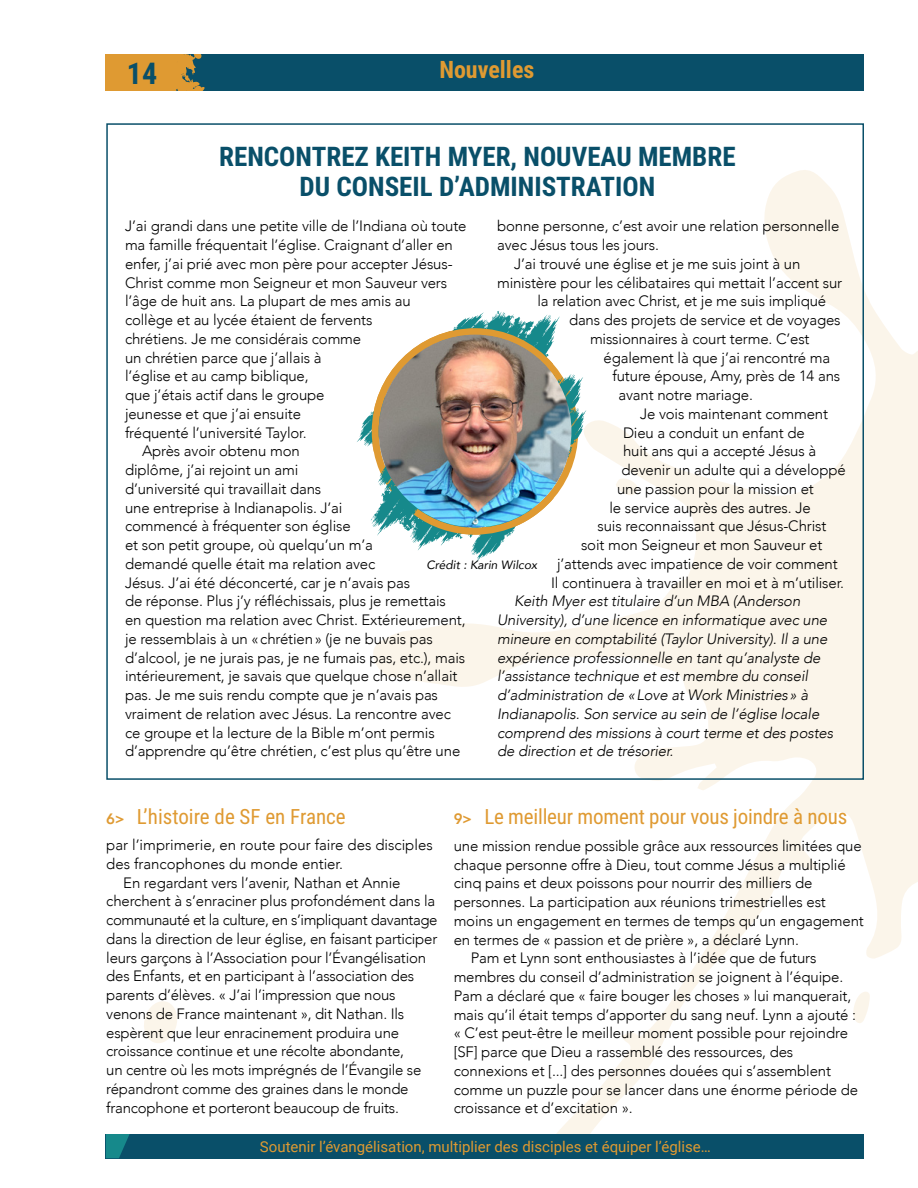
<style>
.page{position:relative;width:918px;height:1188px;background:#fff}
.page>*{position:absolute;margin:0;border:0;box-sizing:border-box;transform-origin:0 0}
.t1{font:700 30px "Roboto Condensed";color:#094f69}
.t2{font:700 27px/30px "Roboto Condensed";color:#094f69;text-align:center}
.t3{font:700 24px "Roboto Condensed";color:#df9a32}
.t4{font:21px "Roboto Condensed";letter-spacing:-.01em;color:#df9a32}
.t5{font:300 15px "Avenir";letter-spacing:-.01em;color:#000}
.t6{font:italic 300 15px/18.8px "Avenir";letter-spacing:-.01em;color:#000}
.t7{font:15px "Roboto";color:#df9a32}
.t8{font:300 15px "Avenir";letter-spacing:-.03em;color:#000}
.t9{font:italic 12px "Avenir";color:#000}
.s1{font-family:"Avenir";font-weight:800;font-size:15px}
</style>
<div class="page">
<div style="left:106px;top:54px;width:758px;height:37px;background:#094f69"></div>
<svg style="left:106px;top:54px;width:99px;height:37px;background:#c69138"></svg>
<div style="left:106px;top:1134px;width:758px;height:24px;background:#094f69"></div>
<svg style="left:106px;top:1134px;width:24px;height:24px"></svg>
<svg style="left:373px;top:170px;width:545px;height:964px"></svg>
<svg style="left:144px;top:1001px;width:33px;height:42px"></svg>
<svg style="left:852px;top:990px;width:18px;height:35px"></svg>
<svg style="left:616px;top:476px;width:22px;height:21px"></svg>
<svg style="left:357px;top:311px;width:229px;height:251px"></svg>
<svg style="left:372px;top:328px;width:206px;height:207px"></svg>
<img style="left:379px;top:335px;width:192px;height:192px;border-radius:96px">
<h1 class="t1" style="left:127px;top:52px;width:32px">14</h1>
<h3 class="t3" style="left:439px;top:52px;width:97px">Nouvelles</h3>
<h2 class="t2" style="left:219px;top:140px;width:518px">RENCONTREZ KEITH MYER, NOUVEAU MEMBRE<br>DU CONSEIL D’ADMINISTRATION</h2>
<p class="t5" style="left:125px;top:217px;width:343px">J’ai grandi dans une petite ville de l’Indiana où toute</p>
<p class="t5" style="left:125px;top:236px;width:329px">ma famille fréquentait l’église. Craignant d’aller en</p>
<p class="t5" style="left:125px;top:255px;width:329px">enfer, j’ai prié avec mon père pour accepter Jésus-</p>
<p class="t5" style="left:125px;top:273px;width:324px">Christ comme mon Seigneur et mon Sauveur vers</p>
<p class="t5" style="left:125px;top:292px;width:287px">l’âge de huit ans. La plupart de mes amis au</p>
<p class="t5" style="left:125px;top:311px;width:249px">collège et au lycée étaient de fervents</p>
<p class="t5" style="left:125px;top:330px;width:238px">chrétiens. Je me considérais comme</p>
<p class="t5" style="left:125px;top:348px;width:198px">un chrétien parce que j’allais à</p>
<p class="t5" style="left:125px;top:367px;width:185px">l’église et au camp biblique,</p>
<p class="t5" style="left:125px;top:386px;width:201px">que j’étais actif dans le groupe</p>
<p class="t5" style="left:125px;top:405px;width:178px">jeunesse et que j’ai ensuite</p>
<p class="t5" style="left:125px;top:423px;width:183px">fréquenté l’université Taylor.</p>
<p class="t5" style="left:142px;top:442px;width:159px">Après avoir obtenu mon</p>
<p class="t5" style="left:125px;top:461px;width:175px">diplôme, j’ai rejoint un ami</p>
<p class="t5" style="left:125px;top:480px;width:198px">d’université qui travaillait dans</p>
<p class="t5" style="left:125px;top:498px;width:219px">une entreprise à Indianapolis. J’ai</p>
<p class="t5" style="left:125px;top:517px;width:227px">commencé à fréquenter son église</p>
<p class="t5" style="left:125px;top:536px;width:249px">et son petit groupe, où quelqu’un m’a</p>
<p class="t5" style="left:125px;top:555px;width:252px">demandé quelle était ma relation avec</p>
<p class="t5" style="left:125px;top:573px;width:287px">Jésus. J’ai été déconcerté, car je n’avais pas</p>
<p class="t5" style="left:125px;top:592px;width:322px">de réponse. Plus j’y réfléchissais, plus je remettais</p>
<p class="t5" style="left:125px;top:611px;width:342px">en question ma relation avec Christ. Extérieurement,</p>
<p class="t5" style="left:125px;top:630px;width:309px">je ressemblais à un «chrétien» (je ne buvais pas</p>
<p class="t5" style="left:125px;top:648px;width:342px">d’alcool, je ne jurais pas, je ne fumais pas, etc.), mais</p>
<p class="t5" style="left:125px;top:667px;width:334px">intérieurement, je savais que quelque chose n’allait</p>
<p class="t5" style="left:125px;top:686px;width:315px">pas. Je me suis rendu compte que je n’avais pas</p>
<p class="t5" style="left:125px;top:705px;width:327px">vraiment de relation avec Jésus. La rencontre avec</p>
<p class="t5" style="left:125px;top:723px;width:311px">ce groupe et la lecture de la Bible m’ont permis</p>
<p class="t5" style="left:125px;top:742px;width:337px">d’apprendre qu’être chrétien, c’est plus qu’être une</p>
<p class="t5" style="left:497px;top:217px;width:344px">bonne personne, c’est avoir une relation personnelle</p>
<p class="t5" style="left:497px;top:236px;width:163px">avec Jésus tous les jours.</p>
<p class="t5" style="left:514px;top:255px;width:288px">J’ai trouvé une église et je me suis joint à un</p>
<p class="t5" style="left:497px;top:273px;width:347px">ministère pour les célibataires qui mettait l’accent sur</p>
<p class="t5" style="left:538px;top:292px;width:290px">la relation avec Christ, et je me suis impliqué</p>
<p class="t5" style="left:569px;top:311px;width:273px">dans des projets de service et de voyages</p>
<p class="t5" style="left:590px;top:330px;width:221px">missionnaires à court terme. C’est</p>
<p class="t5" style="left:604px;top:348px;width:228px">également là que j’ai rencontré ma</p>
<p class="t5" style="left:613px;top:367px;width:229px">future épouse, Amy, près de 14 ans</p>
<p class="t5" style="left:619px;top:386px;width:136px">avant notre mariage.</p>
<p class="t5" style="left:640px;top:405px;width:190px">Je vois maintenant comment</p>
<p class="t5" style="left:623px;top:423px;width:183px">Dieu a conduit un enfant de</p>
<p class="t5" style="left:623px;top:442px;width:195px">huit ans qui a accepté Jésus à</p>
<p class="t5" style="left:622px;top:461px;width:226px">devenir un adulte qui a développé</p>
<p class="t5" style="left:617px;top:480px;width:198px">une passion pour la mission et</p>
<p class="t5" style="left:610px;top:498px;width:203px">le service auprès des autres. Je</p>
<p class="t5" style="left:598px;top:517px;width:230px">suis reconnaissant que Jésus-Christ</p>
<p class="t5" style="left:581px;top:536px;width:243px">soit mon Seigneur et mon Sauveur et</p>
<p class="t5" style="left:557px;top:555px;width:282px">j’attends avec impatience de voir comment</p>
<p class="t5" style="left:551px;top:573px;width:294px">Il continuera à travailler en moi et à m’utiliser.</p>
<p class="t6" style="left:497px;top:592px;width:338px;text-indent:17px">Keith Myer est titulaire d’un MBA (Anderson University), d’une licence en informatique avec une mineure en comptabilité (Taylor University). Il a une expérience professionnelle en tant qu’analyste de l’assistance technique et est membre du conseil d’administration de «Love at Work Ministries» à Indianapolis. Son service au sein de l’église locale comprend des missions à court terme et des postes de direction et de trésorier.</p>
<p class="t9" style="left:426px;top:557px;width:112px">Crédit : Karin Wilcox</p>
<h3 class="t4" style="left:106px;top:802px;width:241px"><span class="s1">6&gt;</span> L’histoire de SF en France</h3>
<p class="t5" style="left:106px;top:836px;width:328px">par l’imprimerie, en route pour faire des disciples</p>
<p class="t5" style="left:106px;top:855px;width:238px">des francophones du monde entier.</p>
<p class="t5" style="left:123px;top:874px;width:279px">En regardant vers l’avenir, Nathan et Annie</p>
<p class="t5" style="left:106px;top:892px;width:331px">cherchent à s’enraciner plus profondément dans la</p>
<p class="t8" style="left:106px;top:911px;width:333px">communauté et la culture, en s’impliquant davantage</p>
<p class="t5" style="left:106px;top:930px;width:333px">dans la direction de leur église, en faisant participer</p>
<p class="t5" style="left:106px;top:949px;width:321px">leurs garçons à l’Association pour l’Évangélisation</p>
<p class="t5" style="left:106px;top:967px;width:310px">des Enfants, et en participant à l’association des</p>
<p class="t5" style="left:106px;top:986px;width:291px">parents d’élèves. « J’ai l’impression que nous</p>
<p class="t5" style="left:106px;top:1005px;width:299px">venons de France maintenant », dit Nathan. Ils</p>
<p class="t5" style="left:106px;top:1024px;width:294px">espèrent que leur enracinement produira une</p>
<p class="t5" style="left:106px;top:1042px;width:299px">croissance continue et une récolte abondante,</p>
<p class="t5" style="left:106px;top:1061px;width:317px">un centre où les mots imprégnés de l’Évangile se</p>
<p class="t5" style="left:106px;top:1080px;width:304px">répandront comme des graines dans le monde</p>
<p class="t5" style="left:106px;top:1099px;width:294px">francophone et porteront beaucoup de fruits.</p>
<h3 class="t4" style="left:454px;top:802px;width:395px"><span class="s1">9&gt;</span> Le meilleur moment pour vous joindre à nous</h3>
<p class="t5" style="left:454px;top:837px;width:410px">une mission rendue possible grâce aux ressources limitées que</p>
<p class="t5" style="left:454px;top:856px;width:394px">chaque personne offre à Dieu, tout comme Jésus a multiplié</p>
<p class="t5" style="left:454px;top:874px;width:360px">cinq pains et deux poissons pour nourrir des milliers de</p>
<p class="t5" style="left:454px;top:893px;width:374px">personnes. La participation aux réunions trimestrielles est</p>
<p class="t5" style="left:454px;top:912px;width:412px">moins un engagement en termes de temps qu’un engagement</p>
<p class="t5" style="left:454px;top:931px;width:347px">en termes de « passion et de prière », a déclaré Lynn.</p>
<p class="t5" style="left:471px;top:949px;width:347px">Pam et Lynn sont enthousiastes à l’idée que de futurs</p>
<p class="t5" style="left:454px;top:968px;width:391px">membres du conseil d’administration se joignent à l’équipe.</p>
<p class="t5" style="left:454px;top:987px;width:399px">Pam a déclaré que « faire bouger les choses » lui manquerait,</p>
<p class="t5" style="left:454px;top:1006px;width:404px">mais qu’il était temps d’apporter du sang neuf. Lynn a ajouté :</p>
<p class="t5" style="left:454px;top:1024px;width:396px">« C’est peut-être le meilleur moment possible pour rejoindre</p>
<p class="t5" style="left:454px;top:1043px;width:341px">[SF] parce que Dieu a rassemblé des ressources, des</p>
<p class="t5" style="left:454px;top:1062px;width:379px">connexions et [...] des personnes douées qui s’assemblent</p>
<p class="t5" style="left:454px;top:1081px;width:406px">comme un puzzle pour se lancer dans une énorme période de</p>
<p class="t5" style="left:454px;top:1099px;width:180px">croissance et d’excitation ».</p>
<p class="t7" style="left:260px;top:1136px;width:452px">Soutenir l’évangélisation, multiplier des disciples et équiper l’église…</p>
</div>
